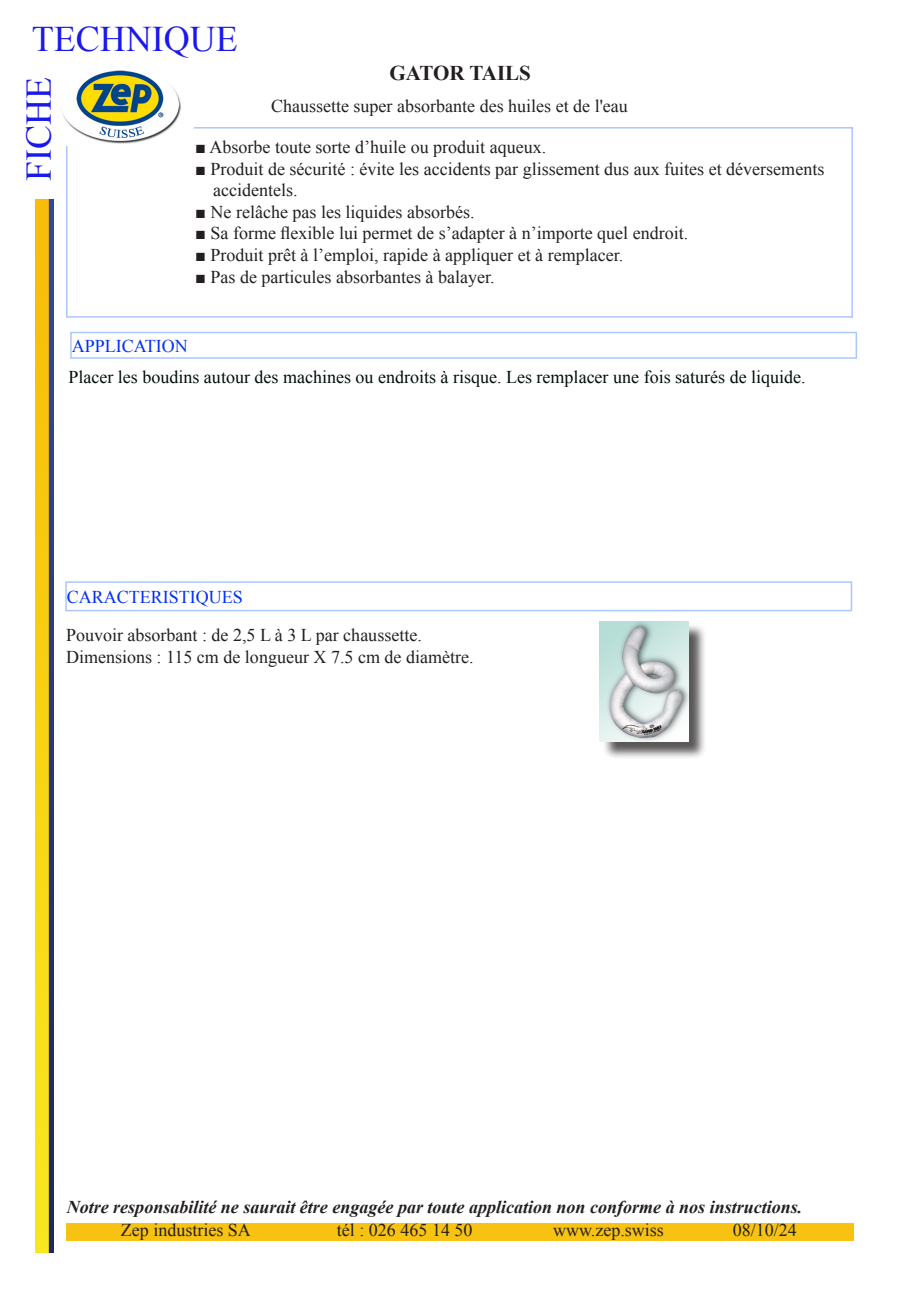
<style>
.page{position:relative;width:919px;height:1289px;background:#fff}
.page>*{position:absolute;margin:0;border:0;box-sizing:border-box;transform-origin:0 0}
.t1{font:36px "Times New Roman";color:#1a19ec}
.t2{font:700 21px "Times New Roman";color:#231f20}
.t3{font:18px "Times New Roman";color:#231f20}
.t4{font:18px "Times New Roman";color:#000f0c}
.t5{font:italic 700 18px "Times New Roman";color:#231f20}
.t6{font:18px "Times New Roman";color:#002ff5}
</style>
<div class="page">
<div style="left:67px;top:1223px;width:787px;height:17px;background:#f7c212"></div>
<div style="left:66px;top:127px;width:786px;height:190px;border:2px solid #aac7fa"></div>
<div style="left:70px;top:332px;width:787px;height:27px;border:2px solid #aac7fa"></div>
<div style="left:65px;top:581px;width:787px;height:30px;border:2px solid #aac7fa"></div>
<div style="left:602px;top:623px;width:105px;height:137px;background:#231f20;opacity:.75"></div>
<img style="left:600px;top:621px;width:88px;height:120px">
<img style="left:62px;top:70px;width:132px;height:76px">
<img style="left:35px;top:200px;width:19px;height:1052px">
<p class="t1" style="left:32px;top:15px;width:207px">TECHNIQUE</p>
<p class="t1" style="left:15px;top:181px;width:106px;rotate:-90deg">FICHE</p>
<p class="t2" style="left:389px;top:59px;width:143px">GATOR TAILS</p>
<p class="t3" style="left:271px;top:94px;width:358px">Chaussette super absorbante des huiles et de l'eau</p>
<p class="t3" style="left:195px;top:135px;width:352px">■ Absorbe toute sorte d’huile ou produit aqueux.</p>
<p class="t3" style="left:195px;top:156px;width:630px">■ Produit de sécurité : évite les accidents par glissement dus aux fuites et déversements</p>
<p class="t3" style="left:213px;top:178px;width:86px">accidentels.</p>
<p class="t3" style="left:195px;top:200px;width:281px">■ Ne relâche pas les liquides absorbés.</p>
<p class="t3" style="left:195px;top:221px;width:494px">■ Sa forme flexible lui permet de s’adapter à n’importe quel endroit.</p>
<p class="t3" style="left:195px;top:243px;width:429px">■ Produit prêt à l’emploi, rapide à appliquer et à remplacer.</p>
<p class="t3" style="left:195px;top:264px;width:301px">■ Pas de particules absorbantes à balayer.</p>
<p class="t6" style="left:72px;top:333px;width:118px">APPLICATION</p>
<p class="t4" style="left:68px;top:364px;width:738px">Placer les boudins autour des machines ou endroits à risque. Les remplacer une fois saturés de liquide.</p>
<p class="t6" style="left:67px;top:584px;width:178px">CARACTERISTIQUES</p>
<p class="t3" style="left:66px;top:623px;width:357px">Pouvoir absorbant : de 2,5 L à 3 L par chaussette.</p>
<p class="t3" style="left:66px;top:644px;width:409px">Dimensions : 115 cm de longueur X 7.5 cm de diamètre.</p>
<p class="t5" style="left:67px;top:1194px;width:737px">Notre responsabilité ne saurait être engagée par toute application non conforme à nos instructions.</p>
<p class="t3" style="left:732px;top:1217px;width:66px">08/10/24</p>
<p class="t3" style="left:121px;top:1217px;width:131px">Zep industries SA</p>
<p class="t3" style="left:337px;top:1217px;width:137px">tél : 026 465 14 50</p>
<p class="t3" style="left:553px;top:1217px;width:112px">www.zep.swiss</p>
</div>
